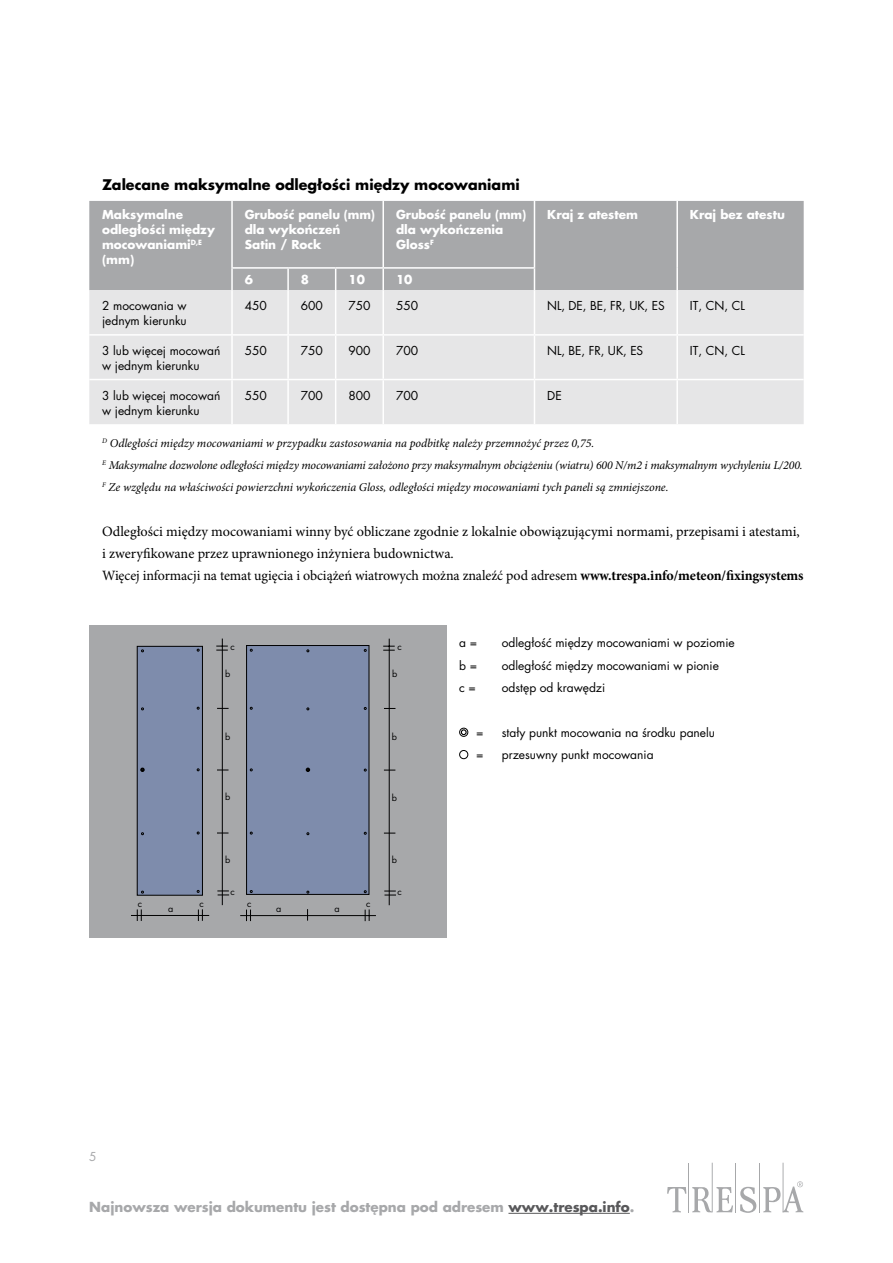
<style>
.page{position:relative;width:893px;height:1263px;background:#fff}
.page>*{position:absolute;margin:0;border:0;box-sizing:border-box;transform-origin:0 0}
.t1{font:14.25px/22.4px "Minion Pro";color:#000}
.t2{font:700 14.25px "Futura LT Pro";color:#000}
.t3{font:700 13.5px "Futura LT Pro";color:#a7a8aa}
.t4{font:italic 12px/22.4px "Minion Pro";letter-spacing:-.01em;color:#000}
.t5{font:12px/15px "Futura LT Pro";color:#000}
.t6{font:700 12px/15px "Futura LT Pro";color:#fff}
.t7{font:12px "TR Futura";color:#000}
.t8{font:700 12px "TR Futura";color:#fff}
.t9{font:12px "TR Futura";color:#a7a8aa}
.t10{font:9px "Futura";color:#000}
.s1{font-weight:700}
.s2{font-family:"TR Futura"}
.s3{color:#58585a}
</style>
<div class="page">
<hr style="left:759px;top:1163px;width:1px;height:49px;background:#a7a8aa">
<hr style="left:783px;top:1163px;width:1px;height:49px;background:#a7a8aa">
<hr style="left:735px;top:1163px;width:1px;height:49px;background:#a7a8aa">
<hr style="left:712px;top:1163px;width:1px;height:49px;background:#a7a8aa">
<hr style="left:688px;top:1163px;width:1px;height:49px;background:#a7a8aa">
<svg style="left:740px;top:1187px;width:16px;height:26px"></svg>
<svg style="left:667px;top:1187px;width:19px;height:25px"></svg>
<svg style="left:692px;top:1187px;width:41px;height:25px"></svg>
<svg style="left:763px;top:1181px;width:40px;height:31px"></svg>
<hr style="left:508px;top:1213px;width:122px;height:1px;background:#58585a">
<div style="left:89px;top:201px;width:715px;height:89px;background:#a7a8aa"></div>
<div style="left:89px;top:290px;width:715px;height:134px;background:#e6e6e7"></div>
<hr style="left:231px;top:201px;width:2px;height:66px;background:#fff">
<hr style="left:382px;top:201px;width:2px;height:66px;background:#fff">
<hr style="left:534px;top:201px;width:1px;height:66px;background:#fff">
<hr style="left:676px;top:201px;width:2px;height:67px;background:#fff">
<hr style="left:231px;top:269px;width:2px;height:21px;background:#fff">
<hr style="left:382px;top:269px;width:2px;height:21px;background:#fff">
<svg style="left:534px;top:269px;width:1px;height:21px"></svg>
<hr style="left:676px;top:268px;width:2px;height:22px;background:#fff">
<hr style="left:231px;top:290px;width:2px;height:44px;background:#fff">
<hr style="left:287px;top:290px;width:2px;height:44px;background:#fff">
<hr style="left:335px;top:290px;width:1px;height:44px;background:#fff">
<hr style="left:382px;top:290px;width:2px;height:44px;background:#fff">
<hr style="left:534px;top:290px;width:1px;height:44px;background:#fff">
<hr style="left:676px;top:290px;width:2px;height:44px;background:#fff">
<hr style="left:231px;top:336px;width:2px;height:43px;background:#fff">
<hr style="left:287px;top:336px;width:2px;height:43px;background:#fff">
<hr style="left:335px;top:336px;width:1px;height:43px;background:#fff">
<hr style="left:382px;top:336px;width:2px;height:43px;background:#fff">
<hr style="left:534px;top:336px;width:1px;height:43px;background:#fff">
<hr style="left:676px;top:336px;width:2px;height:43px;background:#fff">
<hr style="left:231px;top:380px;width:2px;height:44px;background:#fff">
<hr style="left:287px;top:380px;width:2px;height:44px;background:#fff">
<hr style="left:335px;top:380px;width:1px;height:44px;background:#fff">
<hr style="left:382px;top:380px;width:2px;height:44px;background:#fff">
<hr style="left:534px;top:380px;width:1px;height:44px;background:#fff">
<hr style="left:676px;top:380px;width:2px;height:44px;background:#fff">
<hr style="left:287px;top:269px;width:2px;height:21px;background:#fff">
<svg style="left:335px;top:269px;width:1px;height:21px"></svg>
<hr style="left:89px;top:334px;width:143px;height:2px;background:#fff">
<hr style="left:232px;top:334px;width:56px;height:2px;background:#fff">
<hr style="left:288px;top:334px;width:48px;height:2px;background:#fff">
<hr style="left:336px;top:334px;width:47px;height:2px;background:#fff">
<hr style="left:383px;top:334px;width:151px;height:2px;background:#fff">
<hr style="left:534px;top:334px;width:143px;height:2px;background:#fff">
<hr style="left:677px;top:334px;width:127px;height:2px;background:#fff">
<hr style="left:89px;top:379px;width:143px;height:1px;background:#fff">
<hr style="left:232px;top:379px;width:56px;height:1px;background:#fff">
<hr style="left:288px;top:379px;width:48px;height:1px;background:#fff">
<hr style="left:336px;top:379px;width:47px;height:1px;background:#fff">
<hr style="left:383px;top:379px;width:151px;height:1px;background:#fff">
<hr style="left:534px;top:379px;width:143px;height:1px;background:#fff">
<hr style="left:677px;top:379px;width:127px;height:1px;background:#fff">
<hr style="left:231px;top:267px;width:57px;height:2px;background:#fff">
<hr style="left:288px;top:267px;width:48px;height:2px;background:#fff">
<hr style="left:336px;top:267px;width:47px;height:2px;background:#fff">
<hr style="left:383px;top:267px;width:152px;height:2px;background:#fff">
<div style="left:89px;top:625px;width:357px;height:313px;background:#a7a8aa"></div>
<hr style="left:131px;top:915px;width:78px;height:1px;background:#000">
<hr style="left:389px;top:639px;width:1px;height:266px;background:#000">
<div style="left:137px;top:646px;width:65px;height:249px;background:#7e8cac"></div>
<div style="left:137px;top:646px;width:66px;height:249px;border:1px solid #000"></div>
<svg style="left:141px;top:645px;width:228px;height:276px"></svg>
<hr style="left:240px;top:915px;width:136px;height:1px;background:#000">
<svg style="left:246px;top:909px;width:5px;height:12px"></svg>
<svg style="left:365px;top:909px;width:5px;height:12px"></svg>
<svg style="left:384px;top:891px;width:12px;height:5px"></svg>
<svg style="left:383px;top:646px;width:12px;height:5px"></svg>
<hr style="left:222px;top:638px;width:1px;height:267px;background:#000">
<svg style="left:217px;top:891px;width:12px;height:5px"></svg>
<svg style="left:216px;top:646px;width:12px;height:5px"></svg>
<svg style="left:140px;top:768px;width:5px;height:4px"></svg>
<svg style="left:306px;top:768px;width:4px;height:4px"></svg>
<div style="left:459px;top:728px;width:9px;height:9px;border:1px solid #000;border-radius:50%"></div>
<svg style="left:461px;top:729px;width:6px;height:6px"></svg>
<div style="left:459px;top:750px;width:9px;height:9px;border:1px solid #000;border-radius:50%"></div>
<p class="t2" style="left:102px;top:174px;width:419px">Zalecane maksymalne odległości między mocowaniami</p>
<p class="t6" style="left:102px;top:207px;width:114px">Maksymalne odległości między mocowaniami<sup>D,E </sup>(mm)</p>
<p class="t6" style="left:245px;top:207px;width:132px">Grubość panelu (mm) dla wykończeń<br>Satin / Rock</p>
<p class="t6" style="left:396px;top:207px;width:132px">Grubość panelu (mm) dla wykończenia<br>Gloss<sup>F</sup></p>
<p class="t6" style="left:547px;top:207px;width:92px">Kraj z atestem</p>
<p class="t6" style="left:690px;top:207px;width:96px">Kraj bez atestu</p>
<p class="t8" style="left:245px;top:272px;width:10px">6</p>
<p class="t8" style="left:301px;top:272px;width:10px">8</p>
<p class="t8" style="left:348px;top:272px;width:18px">10</p>
<p class="t8" style="left:396px;top:272px;width:18px">10</p>
<p class="t5" style="left:102px;top:298px;width:86px">2 mocowania w jednym kierunku</p>
<p class="t7" style="left:245px;top:297px;width:24px">450</p>
<p class="t7" style="left:301px;top:297px;width:24px">600</p>
<p class="t7" style="left:348px;top:297px;width:24px">750</p>
<p class="t7" style="left:396px;top:297px;width:24px">550</p>
<p class="t7" style="left:547px;top:297px;width:119px">NL, DE, BE, FR, UK, ES</p>
<p class="t7" style="left:690px;top:297px;width:57px">IT, CN, CL</p>
<p class="t5" style="left:102px;top:343px;width:120px">3 lub więcej mocowań w jednym kierunku</p>
<p class="t7" style="left:245px;top:342px;width:24px">550</p>
<p class="t7" style="left:301px;top:342px;width:24px">750</p>
<p class="t7" style="left:348px;top:342px;width:24px">900</p>
<p class="t7" style="left:396px;top:342px;width:24px">700</p>
<p class="t7" style="left:547px;top:342px;width:98px">NL, BE, FR, UK, ES</p>
<p class="t7" style="left:690px;top:342px;width:57px">IT, CN, CL</p>
<p class="t5" style="left:102px;top:388px;width:120px">3 lub więcej mocowań w jednym kierunku</p>
<p class="t7" style="left:245px;top:387px;width:24px">550</p>
<p class="t7" style="left:301px;top:387px;width:24px">700</p>
<p class="t7" style="left:348px;top:387px;width:24px">800</p>
<p class="t7" style="left:396px;top:387px;width:24px">700</p>
<p class="t7" style="left:547px;top:387px;width:16px">DE</p>
<p class="t4" style="left:102px;top:432px;width:702px"><sup>D</sup> Odległości między mocowaniami w przypadku zastosowania na podbitkę należy przemnożyć przez 0,75.<br><sup>E</sup> Maksymalne dozwolone odległości między mocowaniami założono przy maksymalnym obciążeniu (wiatru) 600 N/m2 i maksymalnym wychyleniu L/200.<br><sup>F</sup> Ze względu na właściwości powierzchni wykończenia Gloss, odległości między mocowaniami tych paneli są zmniejszone.</p>
<p class="t1" style="left:102px;top:521px;width:703px">Odległości między mocowaniami winny być obliczane zgodnie z lokalnie obowiązującymi normami, przepisami i atestami, i zweryfikowane przez uprawnionego inżyniera budownictwa.<br>Więcej informacji na temat ugięcia i obciążeń wiatrowych można znaleźć pod adresem <span class="s1">www.trespa.info/meteon/fixingsystems</span></p>
<p class="t10" style="left:138px;top:898px;width:6px">c</p>
<p class="t10" style="left:199px;top:898px;width:6px">c</p>
<p class="t10" style="left:168px;top:902px;width:7px">a</p>
<p class="t10" style="left:231px;top:641px;width:6px">c</p>
<p class="t10" style="left:225px;top:667px;width:7px">b</p>
<p class="t10" style="left:225px;top:730px;width:7px">b</p>
<p class="t10" style="left:225px;top:791px;width:7px">b</p>
<p class="t10" style="left:225px;top:853px;width:7px">b</p>
<p class="t10" style="left:231px;top:886px;width:6px">c</p>
<p class="t10" style="left:247px;top:898px;width:6px">c</p>
<p class="t10" style="left:366px;top:898px;width:6px">c</p>
<p class="t10" style="left:335px;top:903px;width:7px">a</p>
<p class="t10" style="left:276px;top:903px;width:7px">a</p>
<p class="t10" style="left:397px;top:641px;width:6px">c</p>
<p class="t10" style="left:392px;top:667px;width:7px">b</p>
<p class="t10" style="left:392px;top:730px;width:7px">b</p>
<p class="t10" style="left:392px;top:791px;width:7px">b</p>
<p class="t10" style="left:392px;top:853px;width:7px">b</p>
<p class="t10" style="left:397px;top:886px;width:6px">c</p>
<p class="t7" style="left:459px;top:635px;width:20px">a =</p>
<p class="t5" style="left:502px;top:635px;width:235px">odległość między mocowaniami w poziomie</p>
<p class="t7" style="left:459px;top:657px;width:20px">b =</p>
<p class="t5" style="left:502px;top:658px;width:219px"><span class="s2">o</span>dległość między mocowaniami w pionie</p>
<p class="t7" style="left:459px;top:679px;width:18px">c =</p>
<p class="t5" style="left:502px;top:680px;width:105px">odstęp od krawędzi</p>
<p class="t7" style="left:476px;top:724px;width:9px">=</p>
<p class="t5" style="left:502px;top:725px;width:215px">stały punkt mocowania na środku panelu</p>
<p class="t7" style="left:476px;top:746px;width:9px">=</p>
<p class="t5" style="left:502px;top:747px;width:153px">przesuwny punkt mocowania</p>
<p class="t9" style="left:89px;top:1148px;width:9px">5</p>
<p class="t3" style="left:89px;top:1196px;width:547px">Najnowsza wersja dokumentu jest dostępna pod adresem <span class="s3">www.trespa.info</span>.</p>
</div>
